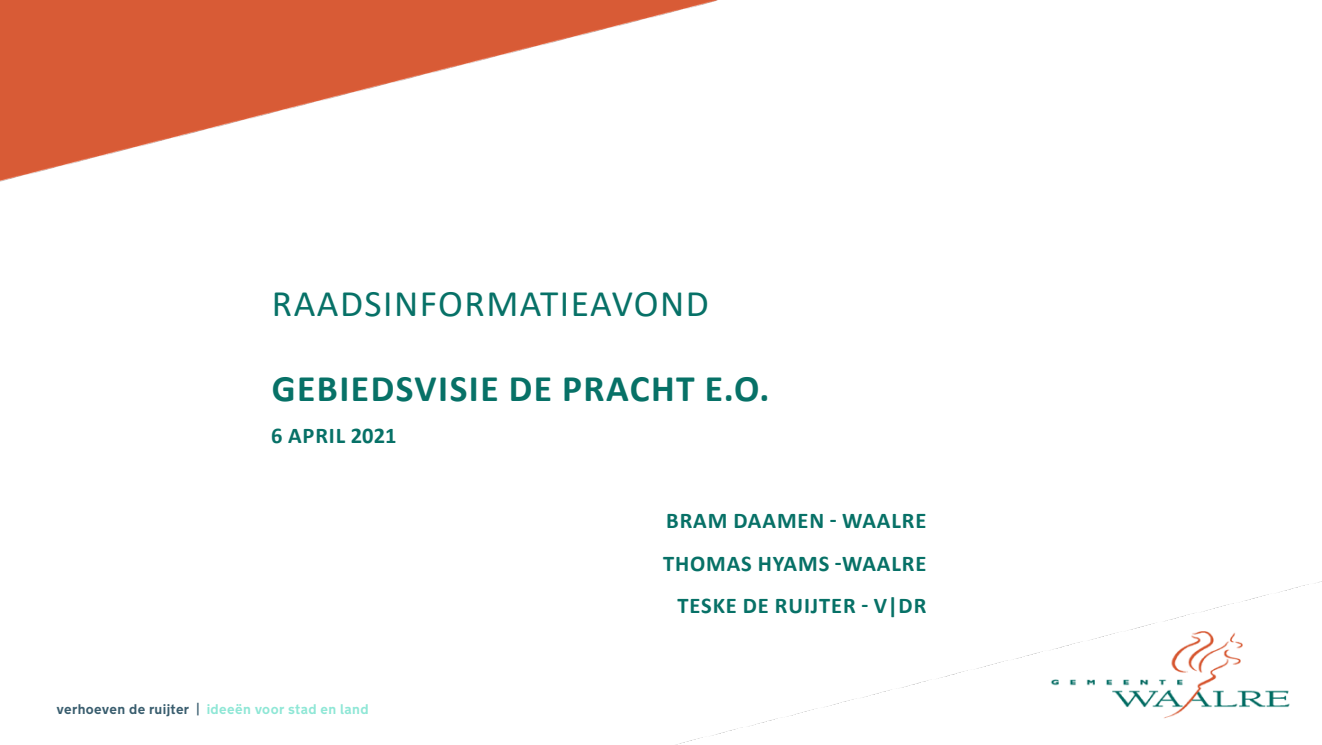
<style>
.page{position:relative;width:1322px;height:745px;background:#fff}
.page>*{position:absolute;margin:0;border:0;box-sizing:border-box;transform-origin:0 0}
.t1{font:700 37.5px "Calibri";letter-spacing:.04em;color:#077167}
.t2{font:37.5px "Calibri";letter-spacing:.04em;color:#077167}
.t3{font:700 22.5px "Calibri";letter-spacing:.04em;color:#077167}
.t4{font:700 14px "New Transport";letter-spacing:.03em;color:#8fe7d6}
.s1{color:#395d6e}
</style>
<div class="page">
<img style="left:679px;top:581px;width:643px;height:163px">
<img style="left:0;top:0;width:718px;height:182px">
<p class="t2" style="left:272px;top:277px;width:439px">RAADSINFORMATIEAVOND</p>
<p class="t1" style="left:272px;top:361px;width:499px">GEBIEDSVISIE DE PRACHT E.O.</p>
<p class="t3" style="left:271px;top:419px;width:127px">6 APRIL 2021</p>
<p class="t4" style="left:57px;top:699px;width:313px"><span class="s1">verhoeven de ruijter |</span> ideeën voor stad en land</p>
<p class="t3" style="left:666px;top:504px;width:262px">BRAM DAAMEN - WAALRE</p>
<p class="t3" style="left:663px;top:547px;width:265px">THOMAS HYAMS -WAALRE</p>
<p class="t3" style="left:677px;top:589px;width:250px">TESKE DE RUIJTER - V|DR</p>
</div>
